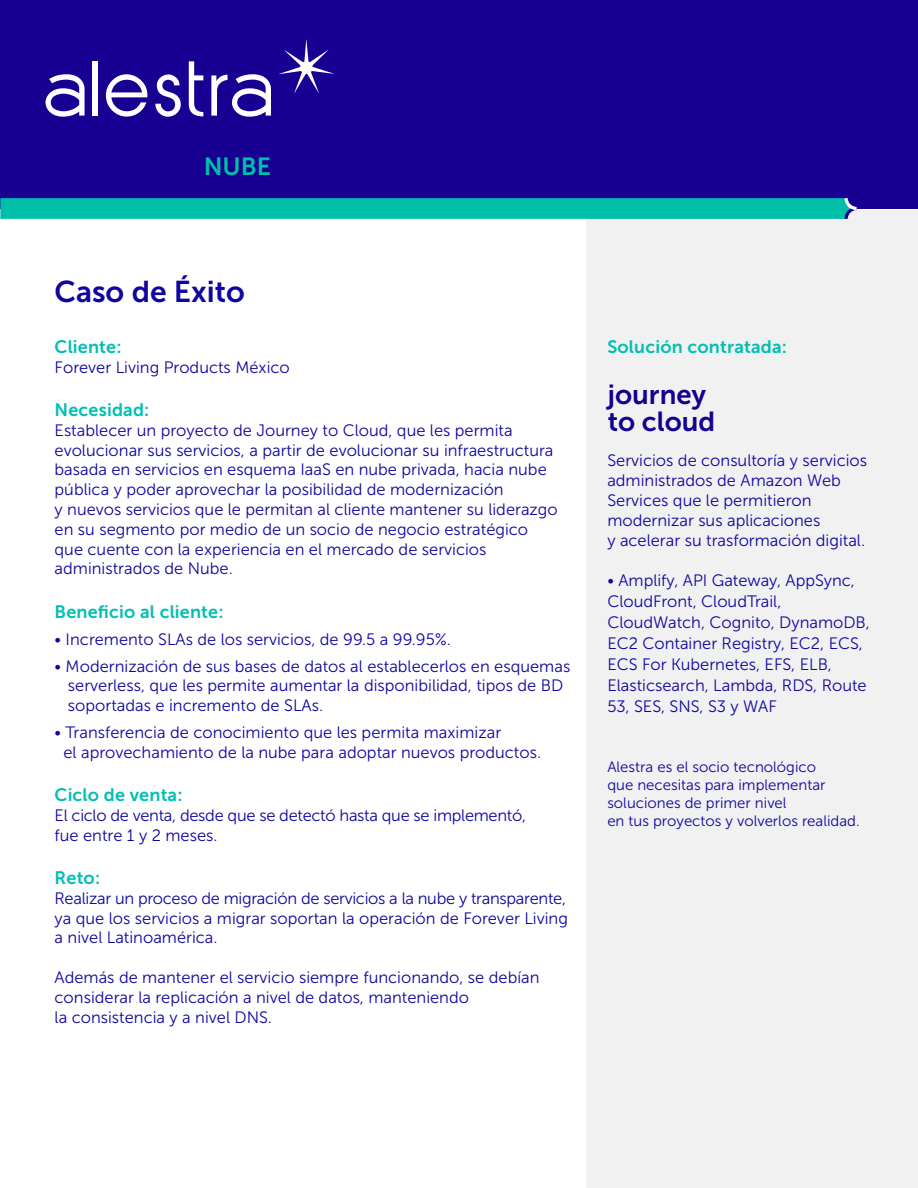
<style>
.page{position:relative;width:918px;height:1188px;background:#fff}
.page>*{position:absolute;margin:0;border:0;box-sizing:border-box;transform-origin:0 0}
.t1{font:30px "Museo Sans 700";color:#10069f}
.t2{font:27.45px/27px "Museo Sans 700";color:#13008e}
.t3{font:24.75px "Museo Sans 700";color:#00bfa9}
.t4{font:18px "Museo Sans 700";letter-spacing:.01em;color:#00bfb4}
.t5{font:16.5px/19.8px "Museo Sans 300";color:#10069f}
.t6{font:16.5px/19.8px "Museo Sans 300";letter-spacing:-.02em;color:#10069f}
.t7{font:15px/18px "Museo Sans 300";color:#10069f}
</style>
<div class="page">
<div style="left:587px;top:210px;width:331px;height:978px;background:#f1f1f2"></div>
<div style="left:0;top:0;width:918px;height:209px;background:#180093"></div>
<svg style="left:0;top:198px;width:857px;height:21px"></svg>
<svg style="left:279px;top:39px;width:55px;height:54px"></svg>
<div style="left:93px;top:61px;width:5px;height:55px;background:#fff"></div>
<svg style="left:106px;top:74px;width:41px;height:43px"></svg>
<svg style="left:155px;top:74px;width:26px;height:43px"></svg>
<svg style="left:189px;top:61px;width:14px;height:55px"></svg>
<svg style="left:46px;top:74px;width:39px;height:43px"></svg>
<svg style="left:211px;top:74px;width:60px;height:43px"></svg>
<h3 class="t3" style="left:204px;top:152px;width:69px">NUBE</h3>
<h1 class="t1" style="left:55px;top:275px;width:192px">Caso de Éxito</h1>
<p class="t4" style="left:55px;top:337px;width:69px">Cliente:</p>
<p class="t5" style="left:55px;top:357px;width:237px">Forever Living Products México</p>
<p class="t4" style="left:55px;top:400px;width:96px">Necesidad:</p>
<p class="t5" style="left:55px;top:420px;width:505px">Establecer un proyecto de Journey to Cloud, que les permita evolucionar sus servicios, a partir de evolucionar su infraestructura basada en servicios en esquema IaaS en nube privada, hacia nube pública y poder aprovechar la posibilidad de modernización<br>y nuevos servicios que le permitan al cliente mantener su liderazgo en su segmento por medio de un socio de negocio estratégico que cuente con la experiencia en el mercado de servicios administrados de Nube.</p>
<p class="t4" style="left:55px;top:601px;width:171px">Beneficio al cliente:</p>
<p class="t5" style="left:55px;top:629px;width:398px">• Incremento SLAs de los servicios, de 99.5 a 99.95%.</p>
<p class="t5" style="left:68px;top:656px;width:504px;text-indent:-13px">• Modernización de sus bases de datos al establecerlos en esquemas serverless, que les permite aumentar la disponibilidad, tipos de BD soportadas e incremento de SLAs.</p>
<p class="t5" style="left:63px;top:723px;width:479px;text-indent:-9px">• Transferencia de conocimiento que les permita maximizar<br>el aprovechamiento de la nube para adoptar nuevos productos.</p>
<p class="t4" style="left:55px;top:785px;width:130px">Ciclo de venta:</p>
<p class="t6" style="left:55px;top:806px;width:473px">El ciclo de venta, desde que se detectó hasta que se implementó, fue entre 1 y 2 meses.</p>
<p class="t4" style="left:55px;top:868px;width:47px">Reto:</p>
<p class="t5" style="left:55px;top:888px;width:515px;text-align:justify">Realizar un proceso de migración de servicios a la nube y transparente, ya que los servicios a migrar soportan la operación de Forever Living a nivel Latinoamérica.</p>
<p class="t5" style="left:55px;top:968px;width:487px">Además de mantener el servicio siempre funcionando, se debían considerar la replicación a nivel de datos, manteniendo<br>la consistencia y a nivel DNS.</p>
<p class="t4" style="left:607px;top:337px;width:181px">Solución contratada:</p>
<h2 class="t2" style="left:608px;top:381px;width:109px">journey to cloud</h2>
<p class="t5" style="left:607px;top:451px;width:261px">Servicios de consultoría y servicios administrados de Amazon Web<br>Services que le permitieron modernizar sus aplicaciones<br>y acelerar su trasformación digital.</p>
<p class="t5" style="left:607px;top:570px;width:264px;line-height:21px">• Amplify, API Gateway, AppSync,<br>CloudFront, CloudTrail,<br>CloudWatch, Cognito, DynamoDB,<br>EC2 Container Registry, EC2, ECS,<br>ECS For Kubernetes, EFS, ELB,<br>Elasticsearch, Lambda, RDS, Route<br>53, SES, SNS, S3 y WAF</p>
<p class="t7" style="left:607px;top:758px;width:254px">Alestra es el socio tecnológico<br>que necesitas para implementar soluciones de primer nivel<br>en tus proyectos y volverlos realidad.</p>
</div>
